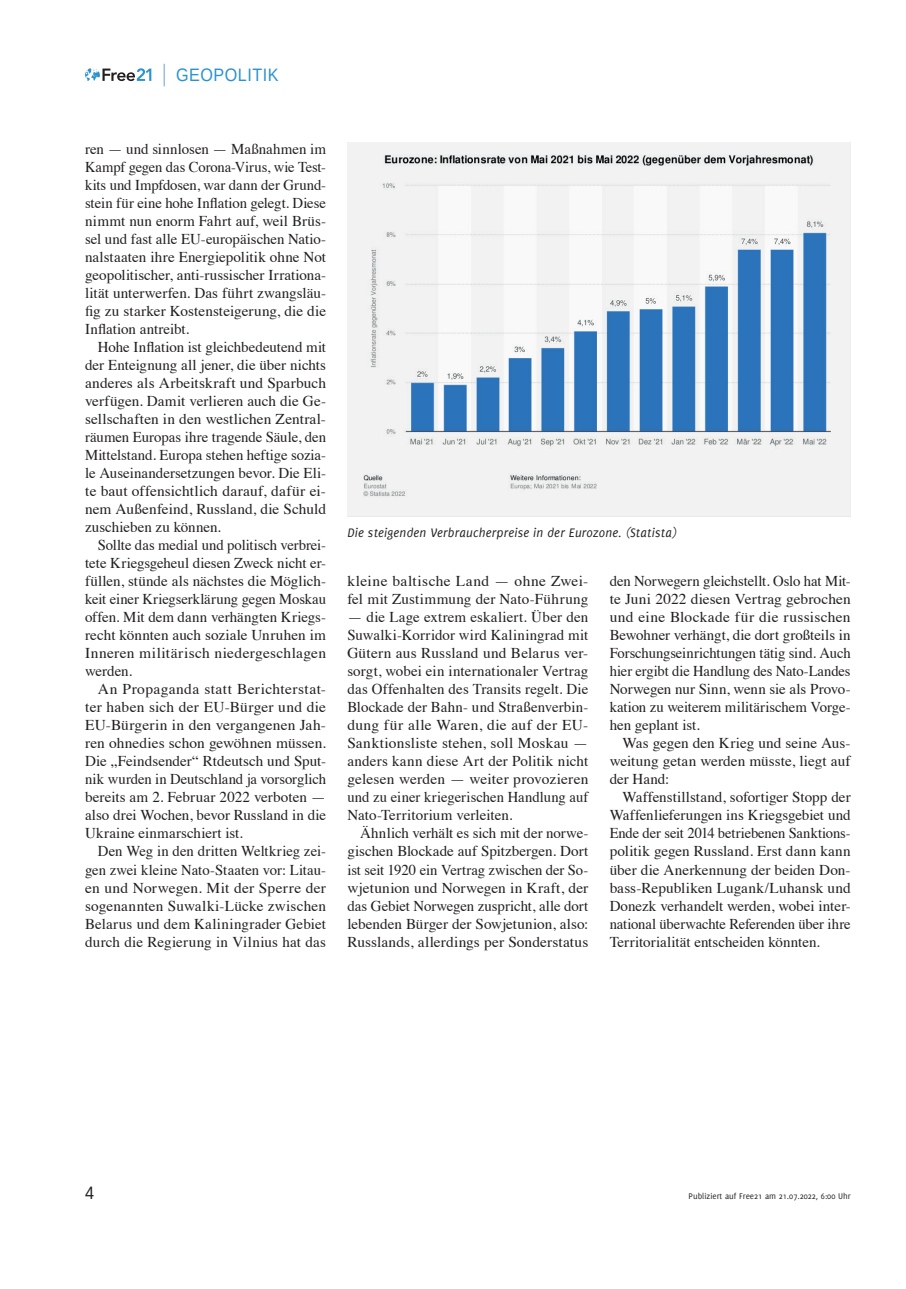
<style>
.page{position:relative;width:906px;height:1289px;background:#fff}
.page>*{position:absolute;margin:0;border:0;box-sizing:border-box;transform-origin:0 0}
.t1{font:18px "Liberation Sans";letter-spacing:.03em;color:#2a92d0;scale:.9 1}
.t2{font:18px "Liberation Sans";color:#231f20;scale:.9 1}
.t3{font:15px/18px "Times";letter-spacing:.005em;color:#231f20;text-align:justify}
.t4{font:italic 13.5px "Delicious";letter-spacing:.015em;color:#231f20}
.t5{font:9px "Delicious";color:#231f20}
</style>
<div class="page">
<svg style="left:85px;top:68px;width:66px;height:13px"></svg>
<hr style="left:163px;top:64px;width:2px;height:22px;background:#9abfe5">
<img style="left:347px;top:143px;width:503px;height:374px">
<p class="t1" style="left:176px;top:63px;width:115px">GEOPOLITIK</p>
<p class="t3" style="left:85px;top:139px;width:242px">ren — und sinnlosen — Maßnahmen im Kampf gegen das Corona-Virus, wie Test&shy;kits und Impfdosen, war dann der Grund&shy;stein für eine hohe Inflation gelegt. Diese nimmt nun enorm Fahrt auf, weil Brüs&shy;sel und fast alle EU-europäischen Natio&shy;nalstaaten ihre Energiepolitik ohne Not geopolitischer, anti-russischer Irrationa&shy;lität unterwerfen. Das führt zwangsläu&shy;fig zu starker Kostensteigerung, die die Inflation antreibt.</p>
<p class="t3" style="left:85px;top:337px;width:242px;text-indent:13px">Hohe Inflation ist gleichbedeutend mit der Enteignung all jener, die über nichts anderes als Arbeitskraft und Sparbuch verfügen. Damit verlieren auch die Ge&shy;sellschaften in den westlichen Zentral&shy;räumen Europas ihre tragende Säule, den Mittelstand. Europa stehen heftige sozia&shy;le Auseinandersetzungen bevor. Die Eli&shy;te baut offensichtlich darauf, dafür ei&shy;nem Außenfeind, Russland, die Schuld zuschieben zu können.</p>
<p class="t3" style="left:85px;top:535px;width:242px;text-indent:13px">Sollte das medial und politisch verbrei&shy;tete Kriegsgeheul diesen Zweck nicht er&shy;füllen, stünde als nächstes die Möglich&shy;keit einer Kriegserklärung gegen Moskau offen. Mit dem dann verhängten Kriegs&shy;recht könnten auch soziale Unruhen im Inneren militärisch niedergeschlagen werden.</p>
<p class="t3" style="left:85px;top:679px;width:242px;text-indent:13px">An Propaganda statt Berichterstat&shy;ter haben sich der EU-Bürger und die EU-Bürgerin in den vergangenen Jah&shy;ren ohnedies schon gewöhnen müssen.<br>Die „Feindsender“ Rtdeutsch und Sput&shy;nik wurden in Deutschland ja vorsorglich bereits am 2. Februar 2022 verboten — also drei Wochen, bevor Russland in die Ukraine einmarschiert ist.</p>
<p class="t3" style="left:85px;top:841px;width:242px;text-indent:13px">Den Weg in den dritten Weltkrieg zei&shy;gen zwei kleine Nato-Staaten vor: Litau&shy;en und Norwegen. Mit der Sperre der sogenannten Suwalki-Lücke zwischen Belarus und dem Kaliningrader Gebiet durch die Regierung in Vilnius hat das</p>
<p class="t4" style="left:347px;top:525px;width:331px">Die steigenden Verbraucherpreise in der Eurozone. (Statista)</p>
<p class="t3" style="left:347px;top:571px;width:242px">kleine baltische Land — ohne Zwei&shy;fel mit Zustimmung der Nato-Führung</p>
<p class="t3" style="left:347px;top:607px;width:242px">— die Lage extrem eskaliert. Über den Suwalki-Korridor wird Kaliningrad mit Gütern aus Russland und Belarus ver&shy;sorgt, wobei ein internationaler Vertrag das Offenhalten des Transits regelt. Die Blockade der Bahn- und Straßenverbin&shy;dung für alle Waren, die auf der EU-Sanktionsliste stehen, soll Moskau — anders kann diese Art der Politik nicht gelesen werden — weiter provozieren und zu einer kriegerischen Handlung auf Nato-Territorium verleiten.</p>
<p class="t3" style="left:347px;top:823px;width:242px;text-indent:13px">Ähnlich verhält es sich mit der norwe&shy;gischen Blockade auf Spitzbergen. Dort ist seit 1920 ein Vertrag zwischen der So&shy;wjetunion und Norwegen in Kraft, der das Gebiet Norwegen zuspricht, alle dort lebenden Bürger der Sowjetunion, also:<br>Russlands, allerdings per Sonderstatus</p>
<p class="t3" style="left:609px;top:571px;width:242px">den Norwegern gleichstellt. Oslo hat Mit&shy;te Juni 2022 diesen Vertrag gebrochen und eine Blockade für die russischen Bewohner verhängt, die dort großteils in Forschungseinrichtungen tätig sind. Auch hier ergibt die Handlung des Nato-Landes Norwegen nur Sinn, wenn sie als Provo&shy;kation zu weiterem militärischem Vorge&shy;hen geplant ist.</p>
<p class="t3" style="left:609px;top:733px;width:242px;text-indent:13px">Was gegen den Krieg und seine Aus&shy;weitung getan werden müsste, liegt auf der Hand:</p>
<p class="t3" style="left:609px;top:787px;width:242px;text-indent:13px">Waffenstillstand, sofortiger Stopp der Waffenlieferungen ins Kriegsgebiet und Ende der seit 2014 betriebenen Sanktions&shy;politik gegen Russland. Erst dann kann über die Anerkennung der beiden Don&shy;bass-Republiken Lugank/Luhansk und Donezk verhandelt werden, wobei inter&shy;national überwachte Referenden über ihre Territorialität entscheiden könnten.</p>
<p class="t2" style="left:85px;top:1180px;width:12px">4</p>
<p class="t5" style="left:688px;top:1190px;width:163px">Publiziert auf Free21 am 21.07.2022, 6:00 Uhr</p>
</div>
